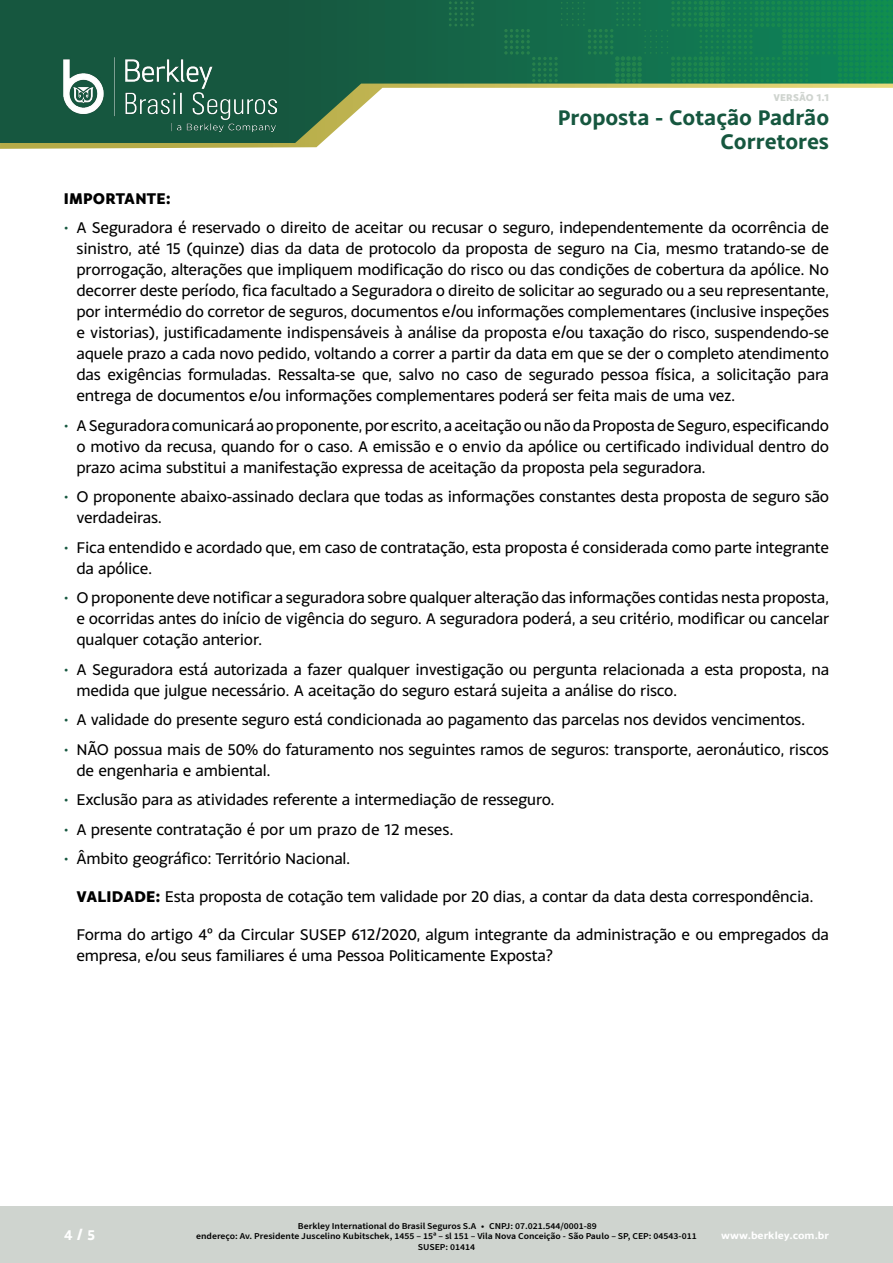
<style>
.page{position:relative;width:893px;height:1263px;background:#fff}
.page>*{position:absolute;margin:0;border:0;box-sizing:border-box;transform-origin:0 0}
.t1{font:700 22.5px/24px "Monsal Gothic";color:#16573f;text-align:right}
.t2{font:16.5px/21px "Monsal Gothic";letter-spacing:-.015em;color:#000}
.t3{font:800 16.5px "Monsal Gothic";letter-spacing:.01em;color:#000}
.t4{font:700 15px "Monsal Gothic";color:#fff}
.t5{font:700 10.5px "Monsal Gothic";color:#fff;scale:1.08 1}
.t6{font:800 10.5px "Monsal Gothic";letter-spacing:.01em;color:#cfd4cf}
.t7{font:600 9px/10.8px "Source Sans Pro";color:#000;text-align:center;scale:1.08 1}
.s1{color:#16573f}
.s2{font-weight:800}
</style>
<div class="page">
<div style="left:0;top:1207px;width:893px;height:56px;background:#cfd4cf"></div>
<svg style="left:0;top:143px;width:321px;height:6px;background:#c1b966"></svg>
<svg style="left:0;top:0;width:893px;height:143px"></svg>
<img style="left:64px;top:58px;width:212px;height:74px">
<svg style="left:873px;top:0;width:17px;height:70px"></svg>
<p class="t6" style="left:773px;top:91px;width:57px">VERSÃO 1.1</p>
<h1 class="t1" style="left:558px;top:105px;width:273px">Proposta - Cotação Padrão<br>Corretores</h1>
<p class="t3" style="left:64px;top:187px;width:109px">IMPORTANTE:</p>
<p class="t2" style="left:77px;top:217px;width:754px;text-align:justify;text-indent:-13px"><span class="s1">•</span> A Seguradora é reservado o direito de aceitar ou recusar o seguro, independentemente da ocorrência de sinistro, até 15 (quinze) dias da data de protocolo da proposta de seguro na Cia, mesmo tratando-se de prorrogação, alterações que impliquem modificação do risco ou das condições de cobertura da apólice. No decorrer deste período, fica facultado a Seguradora o direito de solicitar ao segurado ou a seu representante, por intermédio do corretor de seguros, documentos e/ou informações complementares (inclusive inspeções e vistorias), justificadamente indispensáveis à análise da proposta e/ou taxação do risco, suspendendo-se aquele prazo a cada novo pedido, voltando a correr a partir da data em que se der o completo atendimento das exigências formuladas. Ressalta-se que, salvo no caso de segurado pessoa física, a solicitação para entrega de documentos e/ou informações complementares poderá ser feita mais de uma vez.</p>
<p class="t2" style="left:77px;top:414px;width:754px;text-align:justify;text-indent:-13px"><span class="s1">•</span> A Seguradora comunicará ao proponente, por escrito, a aceitação ou não da Proposta de Seguro, especificando o motivo da recusa, quando for o caso. A emissão e o envio da apólice ou certificado individual dentro do prazo acima substitui a manifestação expressa de aceitação da proposta pela seguradora.</p>
<p class="t2" style="left:77px;top:486px;width:754px;text-indent:-13px"><span class="s1">•</span> O proponente abaixo-assinado declara que todas as informações constantes desta proposta de seguro são verdadeiras.</p>
<p class="t2" style="left:77px;top:536px;width:754px;text-indent:-13px"><span class="s1">•</span> Fica entendido e acordado que, em caso de contratação, esta proposta é considerada como parte integrante da apólice.</p>
<p class="t2" style="left:77px;top:587px;width:754px;text-align:justify;text-indent:-13px"><span class="s1">•</span> O proponente deve notificar a seguradora sobre qualquer alteração das informações contidas nesta proposta, e ocorridas antes do início de vigência do seguro. A seguradora poderá, a seu critério, modificar ou cancelar qualquer cotação anterior.</p>
<p class="t2" style="left:77px;top:658px;width:754px;text-indent:-13px"><span class="s1">•</span> A Seguradora está autorizada a fazer qualquer investigação ou pergunta relacionada a esta proposta, na medida que julgue necessário. A aceitação do seguro estará sujeita a análise do risco.</p>
<p class="t2" style="left:64px;top:709px;width:743px"><span class="s1">•</span> A validade do presente seguro está condicionada ao pagamento das parcelas nos devidos vencimentos.</p>
<p class="t2" style="left:77px;top:738px;width:754px;text-indent:-13px"><span class="s1">•</span> NÃO possua mais de 50% do faturamento nos seguintes ramos de seguros: transporte, aeronáutico, riscos de engenharia e ambiental.</p>
<p class="t2" style="left:64px;top:789px;width:493px"><span class="s1">•</span> Exclusão para as atividades referente a intermediação de resseguro.</p>
<p class="t2" style="left:64px;top:818px;width:391px"><span class="s1">•</span> A presente contratação é por um prazo de 12 meses.</p>
<p class="t2" style="left:64px;top:848px;width:288px"><span class="s1">•</span> Âmbito geográfico: Território Nacional.</p>
<p class="t2" style="left:77px;top:886px;width:739px"><span class="s2">VALIDADE:</span> Esta proposta de cotação tem validade por 20 dias, a contar da data desta correspondência.</p>
<p class="t2" style="left:77px;top:924px;width:754px">Forma do artigo 4º da Circular SUSEP 612/2020, algum integrante da administração e ou empregados da empresa, e/ou seus familiares é uma Pessoa Politicamente Exposta?</p>
<p class="t7" style="left:196px;top:1220px;width:465px">Berkley International do Brasil Seguros S.A • CNPJ: 07.021.544/0001-89<br>endereço: Av. Presidente Juscelino Kubitschek, 1455 – 15ª – sl 151 – Vila Nova Conceição - São Paulo – SP, CEP: 04543-011<br>SUSEP: 01414</p>
<p class="t4" style="left:64px;top:1226px;width:33px">4 / 5</p>
<p class="t5" style="left:721px;top:1228px;width:101px">www.berkley.com.br</p>
</div>
